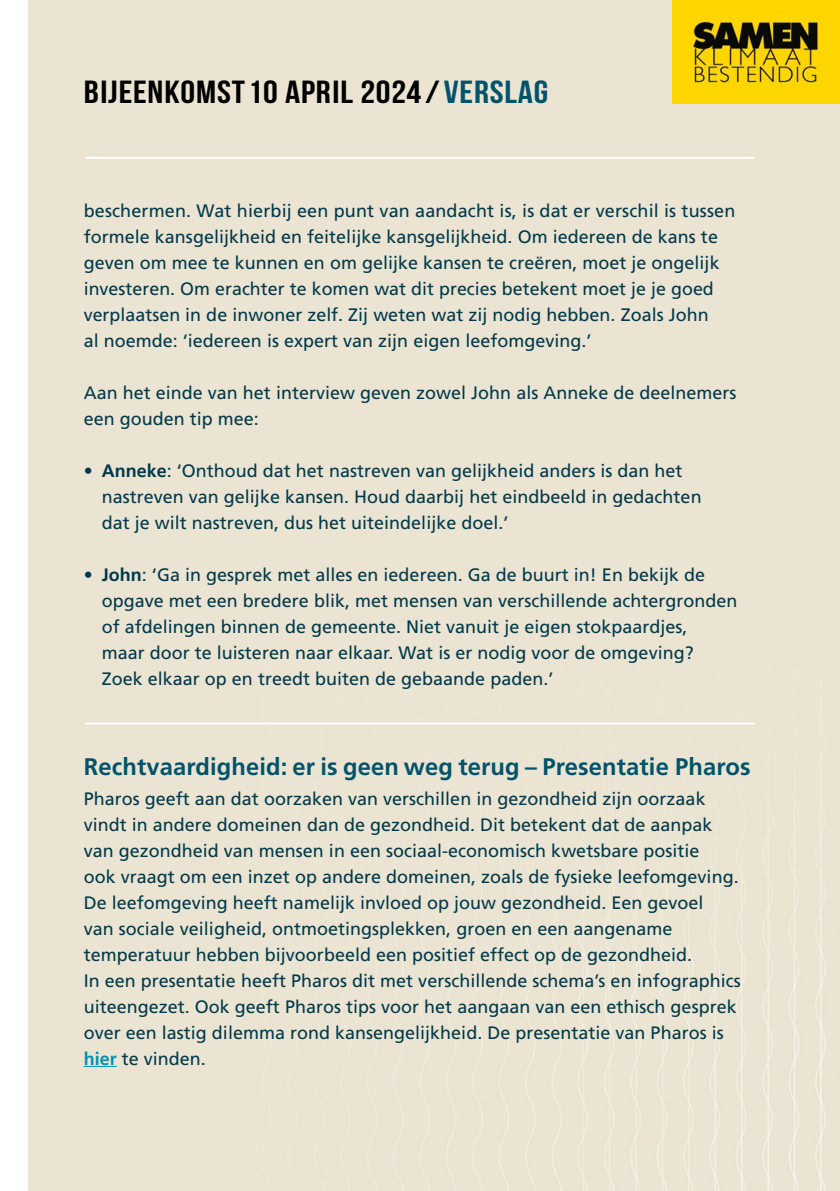
<style>
.page{position:relative;width:840px;height:1191px;background:#fff}
.page>*{position:absolute;margin:0;border:0;box-sizing:border-box;transform-origin:0 0}
.t1{font:32px "Bebas Neue";letter-spacing:.02em;color:#000;scale:1.16 1}
.t2{font:700 24px "Frutiger LT Pro";letter-spacing:.005em;color:#00536b}
.t3{font:18px/26px "Frutiger LT Pro";color:#00394b}
.s1{color:#00536b}
.s2{font-weight:700}
.s3{font-weight:700;color:#0091b1}
</style>
<div class="page">
<img style="left:672px;top:0;width:167px;height:104px">
<hr style="left:84px;top:1066px;width:33px;height:1px;background:#0091b1">
<h1 class="t1" style="left:84px;top:75px;width:401px">BIJEENKOMST 10 aPRIL 2024 / <span class="s1">VERSLAG</span></h1>
<p class="t3" style="left:84px;top:198px;width:652px">beschermen. Wat hierbij een punt van aandacht is, is dat er verschil is tussen formele kansgelijkheid en feitelijke kansgelijkheid. Om iedereen de kans te geven om mee te kunnen en om gelijke kansen te creëren, moet je ongelijk investeren. Om erachter te komen wat dit precies betekent moet je je goed verplaatsen in de inwoner zelf. Zij weten wat zij nodig hebben. Zoals John<br>al noemde: ‘iedereen is expert van zijn eigen leefomgeving.’</p>
<p class="t3" style="left:84px;top:380px;width:654px">Aan het einde van het interview geven zowel John als Anneke de deelnemers een gouden tip mee:</p>
<p class="t3" style="left:102px;top:458px;width:601px;text-indent:-18px">• <span class="s2">Anneke</span>: ‘Onthoud dat het nastreven van gelijkheid anders is dan het nastreven van gelijke kansen. Houd daarbij het eindbeeld in gedachten dat je wilt nastreven, dus het uiteindelijke doel.’</p>
<p class="t3" style="left:102px;top:562px;width:637px;text-indent:-18px">• <span class="s2">John</span>: ‘Ga in gesprek met alles en iedereen. Ga de buurt in! En bekijk de opgave met een bredere blik, met mensen van verschillende achtergronden of afdelingen binnen de gemeente. Niet vanuit je eigen stokpaardjes,<br>maar door te luisteren naar elkaar. Wat is er nodig voor de omgeving?<br>Zoek elkaar op en treedt buiten de gebaande paden.’</p>
<h2 class="t2" style="left:84px;top:752px;width:668px">Rechtvaardigheid: er is geen weg terug – Presentatie Pharos</h2>
<p class="t3" style="left:84px;top:785px;width:658px">Pharos geeft aan dat oorzaken van verschillen in gezondheid zijn oorzaak vindt in andere domeinen dan de gezondheid. Dit betekent dat de aanpak van gezondheid van mensen in een sociaal-economisch kwetsbare positie<br>ook vraagt om een inzet op andere domeinen, zoals de fysieke leefomgeving.<br>De leefomgeving heeft namelijk invloed op jouw gezondheid. Een gevoel<br>van sociale veiligheid, ontmoetingsplekken, groen en een aangename temperatuur hebben bijvoorbeeld een positief effect op de gezondheid.<br>In een presentatie heeft Pharos dit met verschillende schema’s en infographics uiteengezet. Ook geeft Pharos tips voor het aangaan van een ethisch gesprek over een lastig dilemma rond kansengelijkheid. De presentatie van Pharos is <span class="s3">hier</span> te vinden.</p>
</div>
